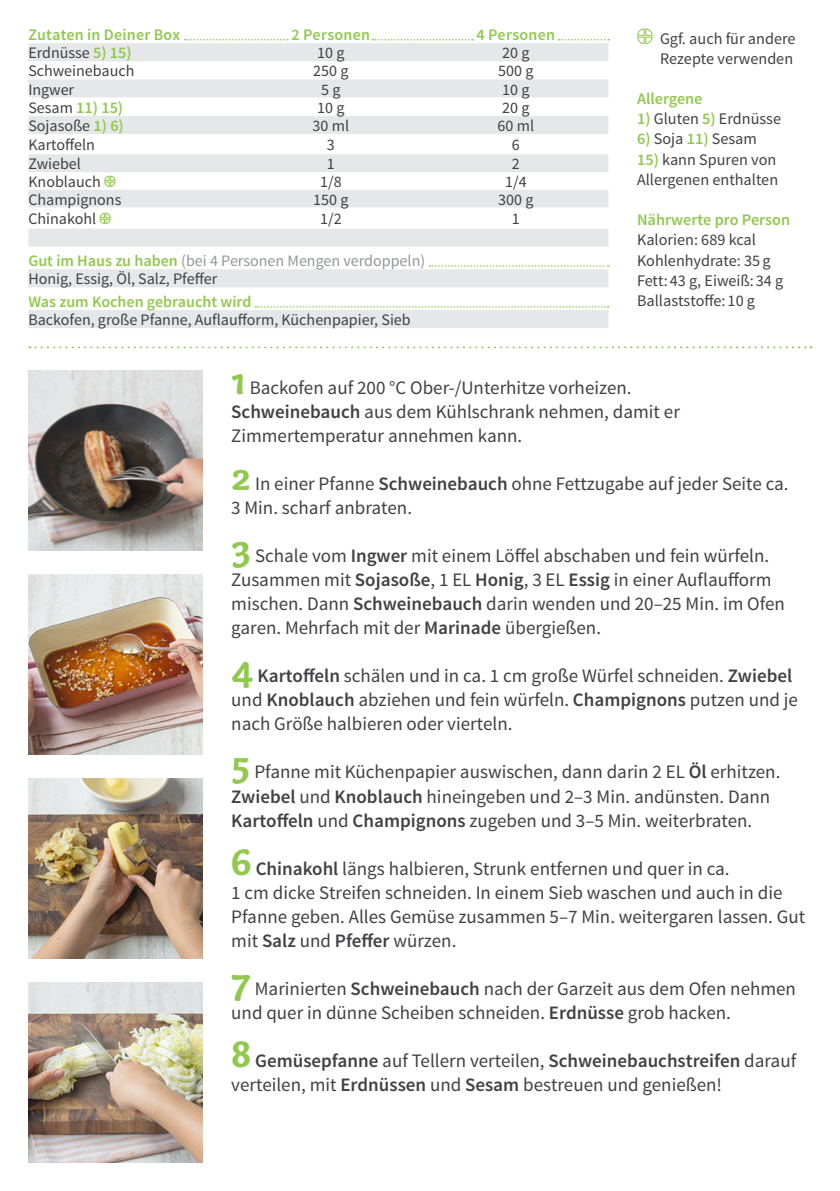
<style>
.page{position:relative;width:840px;height:1191px;background:#fff}
.page>*{position:absolute;margin:0;border:0;box-sizing:border-box;transform-origin:0 0}
.FRONT___BACK_Running{font:19px/24px "Source Sans Pro";color:#414042}
.BACK_Text_next_to_ta{font:16.2px/20.2px "Source Sans Pro";color:#414042}
.BACK_Text_next_to_ta-2{font:600 16.2px "Source Sans Pro";color:#91c84e}
.BACK_Table_Content_L{font:600 16.2px "Source Sans Pro";color:#91c84e}
.BACK_Table_Content_L-2{font:16px "Source Sans Pro";color:#414042}
.BACK_Table_Content_C{font:16px "Source Sans Pro";color:#414042}
.BACK_Table_Content_C-2{font:16px "Source Sans Pro";color:#939598}
.BACK_Table_Header_CE{font:600 16px "Source Sans Pro";letter-spacing:.015em;color:#91c84e}
.BACK_Table_Content_L-3{font:600 16px "Source Sans Pro";color:#91c84e}
.s1{font-weight:600;font-size:16.2px;color:#91c84e}
.s2{font-weight:400;font-size:16px;color:#414042}
.s3{font-weight:600;color:#91c84e}
.s4{font-family:"Capucine Basic";font-weight:700;font-size:40px;color:#91c84e}
.s5{font-weight:600}
</style>
<div class="page">
<div style="left:556px;top:38px;width:61px;height:12px;background:#000;opacity:.2"></div>
<svg style="left:558px;top:39px;width:50px;height:1px"></svg>
<div style="left:182px;top:38px;width:114px;height:12px;background:#000;opacity:.2"></div>
<svg style="left:184px;top:39px;width:104px;height:1px"></svg>
<div style="left:370px;top:38px;width:111px;height:12px;background:#000;opacity:.2"></div>
<svg style="left:372px;top:39px;width:101px;height:1px"></svg>
<img style="left:28px;top:982px;width:175px;height:180px">
<img style="left:28px;top:778px;width:175px;height:180px">
<img style="left:28px;top:574px;width:175px;height:180px">
<img style="left:28px;top:370px;width:175px;height:180px">
<svg style="left:29px;top:346px;width:782px;height:2px"></svg>
<svg style="left:637px;top:28px;width:16px;height:17px"></svg>
<svg style="left:28px;top:43px;width:580px;height:55px;fill:#e6e7e8"></svg>
<svg style="left:28px;top:116px;width:580px;height:212px;fill:#ededee"></svg>
<svg style="left:103px;top:175px;width:13px;height:13px"></svg>
<svg style="left:99px;top:212px;width:12px;height:13px"></svg>
<svg style="left:429px;top:265px;width:179px;height:2px"></svg>
<svg style="left:255px;top:306px;width:353px;height:2px"></svg>
<p class="BACK_Table_Header_CE" style="left:28px;top:25px;width:153px">Zutaten in Deiner Box</p>
<p class="BACK_Table_Header_CE" style="left:291px;top:25px;width:80px">2 Personen</p>
<p class="BACK_Table_Header_CE" style="left:476px;top:25px;width:80px">4 Personen</p>
<p class="BACK_Table_Content_L-2" style="left:28px;top:43px;width:105px">Erdnüsse <span class="s1">5) 15)</span></p>
<p class="BACK_Table_Content_C" style="left:317px;top:43px;width:29px">10 g</p>
<p class="BACK_Table_Content_C" style="left:502px;top:43px;width:29px">20 g</p>
<p class="BACK_Table_Content_L-2" style="left:28px;top:61px;width:107px">Schweinebauch</p>
<p class="BACK_Table_Content_C" style="left:313px;top:61px;width:37px">250 g</p>
<p class="BACK_Table_Content_C" style="left:498px;top:61px;width:37px">500 g</p>
<p class="BACK_Table_Content_L-2" style="left:28px;top:79px;width:47px">Ingwer</p>
<p class="BACK_Table_Content_C" style="left:321px;top:79px;width:21px">5 g</p>
<p class="BACK_Table_Content_C" style="left:502px;top:79px;width:29px">10 g</p>
<p class="BACK_Table_Content_L" style="left:28px;top:97px;width:96px"><span class="s2">Sesam</span> 11) 15)</p>
<p class="BACK_Table_Content_C" style="left:317px;top:97px;width:29px">10 g</p>
<p class="BACK_Table_Content_C" style="left:502px;top:97px;width:29px">20 g</p>
<p class="BACK_Table_Content_L-2" style="left:28px;top:116px;width:97px">Sojasoße <span class="s1">1) 6)</span></p>
<p class="BACK_Table_Content_C" style="left:312px;top:116px;width:38px">30 ml</p>
<p class="BACK_Table_Content_C" style="left:497px;top:116px;width:38px">60 ml</p>
<p class="BACK_Table_Content_L-2" style="left:28px;top:135px;width:68px">Kartoffeln</p>
<p class="BACK_Table_Content_C" style="left:327px;top:135px;width:9px">3</p>
<p class="BACK_Table_Content_C" style="left:511px;top:135px;width:9px">6</p>
<p class="BACK_Table_Content_L-2" style="left:28px;top:154px;width:54px">Zwiebel</p>
<p class="BACK_Table_Content_C" style="left:327px;top:154px;width:9px">1</p>
<p class="BACK_Table_Content_C" style="left:511px;top:154px;width:9px">2</p>
<p class="BACK_Table_Content_L-2" style="left:28px;top:172px;width:74px">Knoblauch</p>
<p class="BACK_Table_Content_C" style="left:320px;top:172px;width:23px">1/8</p>
<p class="BACK_Table_Content_C" style="left:505px;top:172px;width:23px">1/4</p>
<p class="BACK_Table_Content_L-2" style="left:28px;top:189px;width:94px">Champignons</p>
<p class="BACK_Table_Content_C" style="left:313px;top:189px;width:37px">150 g</p>
<p class="BACK_Table_Content_C" style="left:498px;top:189px;width:37px">300 g</p>
<p class="BACK_Table_Content_L-2" style="left:28px;top:209px;width:69px">Chinakohl</p>
<p class="BACK_Table_Content_C" style="left:320px;top:209px;width:23px">1/2</p>
<p class="BACK_Table_Content_C" style="left:511px;top:209px;width:9px">1</p>
<p class="BACK_Table_Content_C-2" style="left:28px;top:251px;width:398px"><span class="s3">Gut im Haus zu haben</span> (bei 4 Personen Mengen verdoppeln)</p>
<p class="BACK_Table_Content_C" style="left:28px;top:269px;width:190px">Honig, Essig, Öl, Salz, Pfeffer</p>
<p class="BACK_Table_Content_L-3" style="left:28px;top:292px;width:224px">Was zum Kochen gebraucht wird</p>
<p class="BACK_Table_Content_L-2" style="left:28px;top:310px;width:383px">Backofen, große Pfanne, Auflaufform, Küchenpapier, Sieb</p>
<p class="BACK_Text_next_to_ta" style="left:659px;top:29px;width:137px">Ggf. auch für andere<br>Rezepte verwenden</p>
<p class="BACK_Text_next_to_ta-2" style="left:636px;top:88px;width:67px">Allergene</p>
<p class="BACK_Text_next_to_ta" style="left:636px;top:109px;width:145px"><span class="s3">1)</span> Gluten <span class="s3">5)</span> Erdnüsse</p>
<p class="BACK_Text_next_to_ta" style="left:636px;top:129px;width:121px"><span class="s3">6)</span> Soja <span class="s3">11)</span> Sesam</p>
<p class="BACK_Text_next_to_ta" style="left:636px;top:149px;width:142px"><span class="s3">15)</span> kann Spuren von<br>Allergenen enthalten</p>
<p class="BACK_Text_next_to_ta-2" style="left:636px;top:210px;width:154px">Nährwerte pro Person</p>
<p class="BACK_Text_next_to_ta" style="left:636px;top:230px;width:120px">Kalorien: 689 kcal</p>
<p class="BACK_Text_next_to_ta" style="left:636px;top:250px;width:148px">Kohlenhydrate: 35g<br>Fett: 43 g, Eiweiß: 34 g</p>
<p class="BACK_Text_next_to_ta" style="left:636px;top:291px;width:119px">Ballaststoffe: 10 g</p>
<p class="FRONT___BACK_Running" style="left:231px;top:376px;width:450px"><span class="s4">1</span> Backofen auf 200 °C Ober-/Unterhitze vorheizen.<br><span class="s5">Schweinebauch</span> aus dem Kühlschrank nehmen, damit er<br>Zimmertemperatur annehmen kann.</p>
<p class="FRONT___BACK_Running" style="left:231px;top:472px;width:558px"><span class="s4">2</span> In einer Pfanne <span class="s5">Schweinebauch</span> ohne Fettzugabe auf jeder Seite ca.<br>3 Min. scharf anbraten.</p>
<p class="FRONT___BACK_Running" style="left:231px;top:544px;width:555px"><span class="s4">3</span> Schale vom <span class="s5">Ingwer</span> mit einem Löffel abschaben und fein würfeln.<br>Zusammen mit <span class="s5">Sojasoße</span>, 1 EL <span class="s5">Honig</span>, 3 EL <span class="s5">Essig</span> in einer Auflaufform mischen. Dann <span class="s5">Schweinebauch</span> darin wenden und 20–25 Min. im Ofen garen. Mehrfach mit der <span class="s5">Marinade</span> übergießen.</p>
<p class="FRONT___BACK_Running" style="left:231px;top:664px;width:568px"><span class="s4">4</span> <span class="s5">Kartoffeln</span> schälen und in ca. 1 cm große Würfel schneiden. <span class="s5">Zwiebel </span>und <span class="s5">Knoblauch</span> abziehen und fein würfeln. <span class="s5">Champignons</span> putzen und je nach Größe halbieren oder vierteln.</p>
<p class="FRONT___BACK_Running" style="left:231px;top:760px;width:550px"><span class="s4">5</span> Pfanne mit Küchenpapier auswischen, dann darin 2 EL <span class="s5">Öl</span> erhitzen.<br><span class="s5">Zwiebel</span> und <span class="s5">Knoblauch</span> hineingeben und 2–3 Min. andünsten. Dann<br><span class="s5">Kartoffeln</span> und <span class="s5">Champignons</span> zugeben und 3–5 Min. weiterbraten.</p>
<p class="FRONT___BACK_Running" style="left:231px;top:856px;width:575px"><span class="s4">6</span> <span class="s5">Chinakohl</span> längs halbieren, Strunk entfernen und quer in ca.<br>1 cm dicke Streifen schneiden. In einem Sieb waschen und auch in die Pfanne geben. Alles Gemüse zusammen 5–7 Min. weitergaren lassen. Gut mit <span class="s5">Salz</span> und <span class="s5">Pfeffer</span> würzen.</p>
<p class="FRONT___BACK_Running" style="left:231px;top:976px;width:566px"><span class="s4">7</span> Marinierten <span class="s5">Schweinebauch</span> nach der Garzeit aus dem Ofen nehmen und quer in dünne Scheiben schneiden. <span class="s5">Erdnüsse</span> grob hacken.</p>
<p class="FRONT___BACK_Running" style="left:231px;top:1048px;width:566px"><span class="s4">8</span> <span class="s5">Gemüsepfanne</span> auf Tellern verteilen, <span class="s5">Schweinebauchstreifen</span> darauf verteilen, mit <span class="s5">Erdnüssen</span> und <span class="s5">Sesam</span> bestreuen und genießen!</p>
</div>
